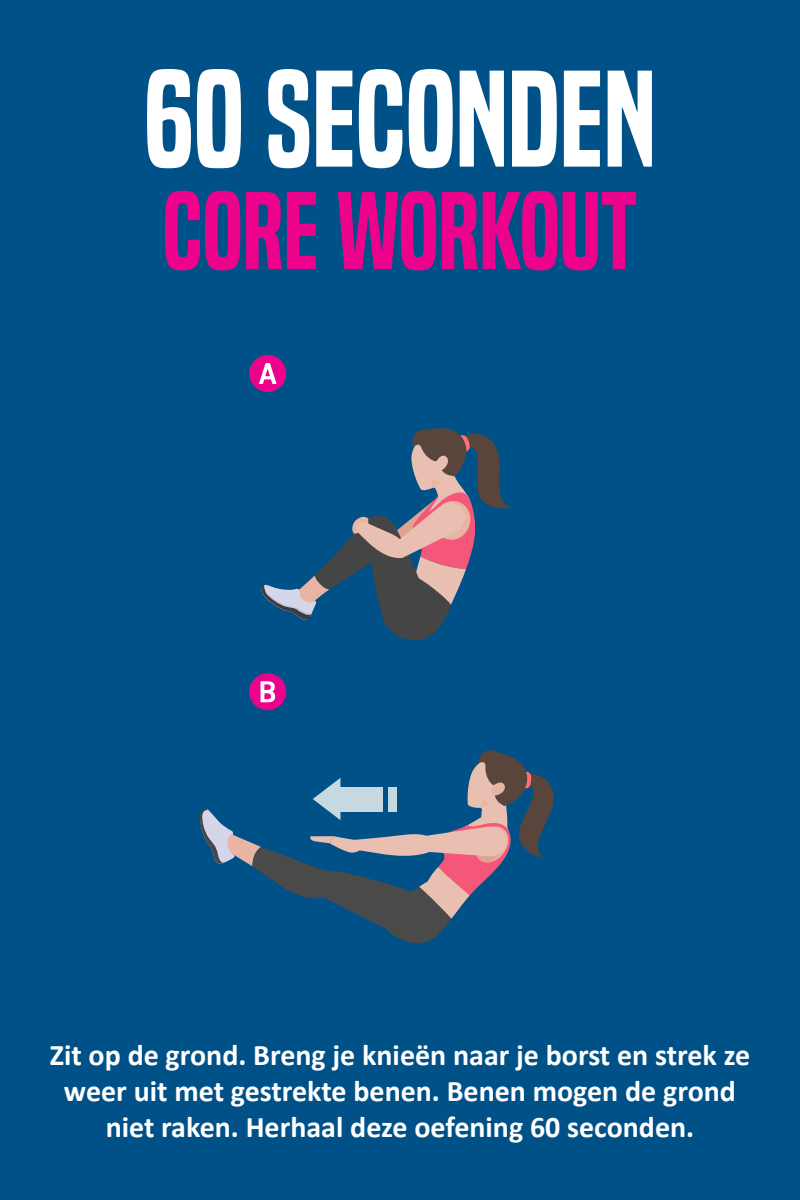
<style>
.page{position:relative;width:800px;height:1200px;background:#005187}
.page>*{position:absolute;margin:0;border:0;box-sizing:border-box;transform-origin:0 0}
.t1{font:126.75px "Built Titling Sb";color:#fff}
.t2{font:101.75px "Built Titling Sb";color:#ed028c}
.t3{font:700 30px/36px "Calibri";color:#fff;text-align:center}
</style>
<div class="page">
<svg style="left:261px;top:428px;width:250px;height:213px"></svg>
<div style="left:249px;top:355px;width:37px;height:37px;background:#ed028c;border-radius:50%"></div>
<svg style="left:259px;top:363px;width:17px;height:21px"></svg>
<div style="left:249px;top:673px;width:37px;height:37px;background:#ed028c;border-radius:50%"></div>
<svg style="left:261px;top:681px;width:14px;height:21px"></svg>
<svg style="left:200px;top:750px;width:354px;height:193px"></svg>
<p class="t1" style="left:144px;top:45px;width:513px">60 SECONDEN</p>
<p class="t2" style="left:163px;top:171px;width:476px">CORE WORKOUT</p>
<p class="t3" style="left:50px;top:1037px;width:702px">Zit op de grond. Breng je knieën naar je borst en strek ze weer uit met gestrekte benen. Benen mogen de grond niet raken. Herhaal deze oefening 60 seconden.</p>
</div>
